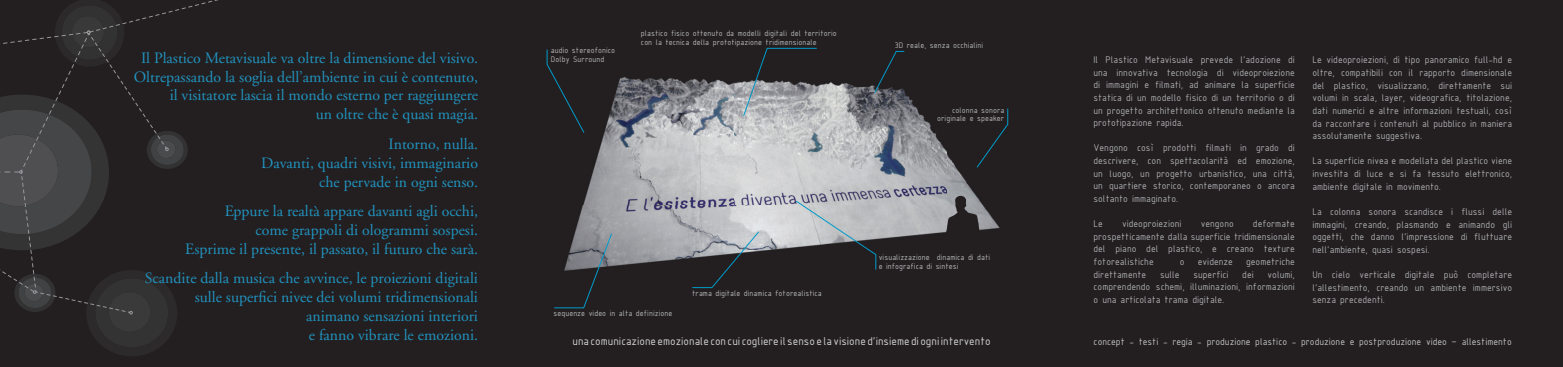
<style>
.page{position:relative;width:1563px;height:367px;background:#fff}
.page>*{position:absolute;margin:0;border:0;box-sizing:border-box;transform-origin:0 0}
.t1{font:15.75px/18.9px "Adobe Garamond";color:#2193bf;text-align:right}
.t2{font:12.25px "ISOCPEUR";color:#d1d2d4}
.t3{font:10.5px/12.6px "ISOCPEUR";color:#a8a9ad;text-align:justify}
.t4{font:10.5px "ISOCPEUR";color:#bcbdc0}
.t5{font:8.66px/8.7px "ISOCPEUR";letter-spacing:.005em;color:#b2b3b7}
</style>
<div class="page">
<div style="left:0;top:0;width:1562px;height:366px;background:#231f20"></div>
<svg style="left:546px;top:47px;width:462px;height:261px"></svg>
<svg style="left:0;top:0;width:218px;height:356px"></svg>
<h1 class="t1" style="left:134px;top:48px;width:345px">Il Plastico Metavisuale va oltre la dimensione del visivo.<br>Oltrepassando la soglia dell’ambiente in cui è contenuto, il visitatore lascia il mondo esterno per raggiungere<br>un oltre che è quasi magia.</h1>
<h1 class="t1" style="left:261px;top:135px;width:218px">Intorno, nulla.<br>Davanti, quadri visivi, immaginario che pervade in ogni senso.</h1>
<h1 class="t1" style="left:185px;top:202px;width:294px">Eppure la realtà appare davanti agli occhi,<br>come grappoli di ologrammi sospesi.<br>Esprime il presente, il passato, il futuro che sarà.</h1>
<h1 class="t1" style="left:145px;top:269px;width:335px">Scandite dalla musica che avvince, le proiezioni digitali sulle superfici nivee dei volumi tridimensionali animano sensazioni interiori<br>e fanno vibrare le emozioni.</h1>
<p class="t5" style="left:551px;top:46px;width:66px">audio stereofonico<br>Dolby Surround</p>
<p class="t5" style="left:641px;top:28px;width:197px">plastico fisico ottenuto da modelli digitali del territorio con la tecnica della prototipazione tridimensionale</p>
<p class="t5" style="left:894px;top:41px;width:90px">3D reale, senza occhialini</p>
<p class="t5" style="left:937px;top:105px;width:69px;text-align:right">colonna sonora originale e speaker</p>
<p class="t5" style="left:553px;top:308px;width:120px">sequenze video in alta definizione</p>
<p class="t5" style="left:692px;top:288px;width:131px">trama digitale dinamica fotorealistica</p>
<p class="t5" style="left:878px;top:252px;width:113px">visualizzazione dinamica di dati e infografica di sintesi</p>
<p class="t3" style="left:1093px;top:53px;width:203px">Il Plastico Metavisuale prevede l’adozione di una innovativa tecnologia di videoproiezione di immagini e filmati, ad animare la superficie statica di un modello fisico di un territorio o di un progetto architettonico ottenuto mediante la prototipazione rapida.</p>
<p class="t3" style="left:1093px;top:141px;width:203px">Vengono così prodotti filmati in grado di descrivere, con spettacolarità ed emozione, un luogo, un progetto urbanistico, una città, un quartiere storico, contemporaneo o ancora soltanto immaginato.</p>
<p class="t3" style="left:1093px;top:217px;width:11px">Le</p>
<p class="t3" style="left:1121px;top:217px;width:61px">videoproiezioni</p>
<p class="t3" style="left:1200px;top:217px;width:35px">vengono</p>
<p class="t3" style="left:1093px;top:217px;width:203px;text-indent:159px">deformate prospetticamente dalla superficie tridimensionale del piano del plastico, e creano texture fotorealistiche</p>
<p class="t3" style="left:1179px;top:255px;width:55px">o evidenze</p>
<p class="t3" style="left:1246px;top:255px;width:50px">geometriche</p>
<p class="t3" style="left:1093px;top:267px;width:54px">direttamente</p>
<p class="t3" style="left:1159px;top:267px;width:21px">sulle</p>
<p class="t3" style="left:1193px;top:267px;width:37px">superfici</p>
<p class="t3" style="left:1242px;top:267px;width:13px">dei</p>
<p class="t3" style="left:1093px;top:267px;width:203px;text-indent:174px">volumi, comprendendo schemi, illuminazioni, informazioni o una articolata trama digitale.</p>
<p class="t3" style="left:1312px;top:53px;width:201px">Le videoproiezioni, di tipo panoramico full-hd e oltre, compatibili con il rapporto dimensionale del plastico, visualizzano, direttamente sui volumi in scala, layer, videografica, titolazione, dati numerici e altre informazioni testuali, così da raccontare i contenuti al pubblico in maniera assolutamente suggestiva.</p>
<p class="t3" style="left:1312px;top:154px;width:201px">La superficie nivea e modellata del plastico viene investita di luce e si fa tessuto elettronico, ambiente digitale in movimento.</p>
<p class="t3" style="left:1312px;top:205px;width:201px">La colonna sonora scandisce i flussi delle immagini, creando, plasmando e animando gli oggetti, che danno l’impressione di fluttuare nell’ambiente, quasi sospesi.</p>
<p class="t3" style="left:1312px;top:268px;width:201px">Un cielo verticale digitale può completare l’allestimento, creando un ambiente immersivo senza precedenti.</p>
<p class="t2" style="left:572px;top:332px;width:419px">una comunicazione emozionale con cui cogliere il senso e la visione d’insieme di ogni intervento</p>
<p class="t4" style="left:1093px;top:335px;width:419px">concept - testi - regia - produzione plastico - produzione e postproduzione video – allestimento</p>
</div>
